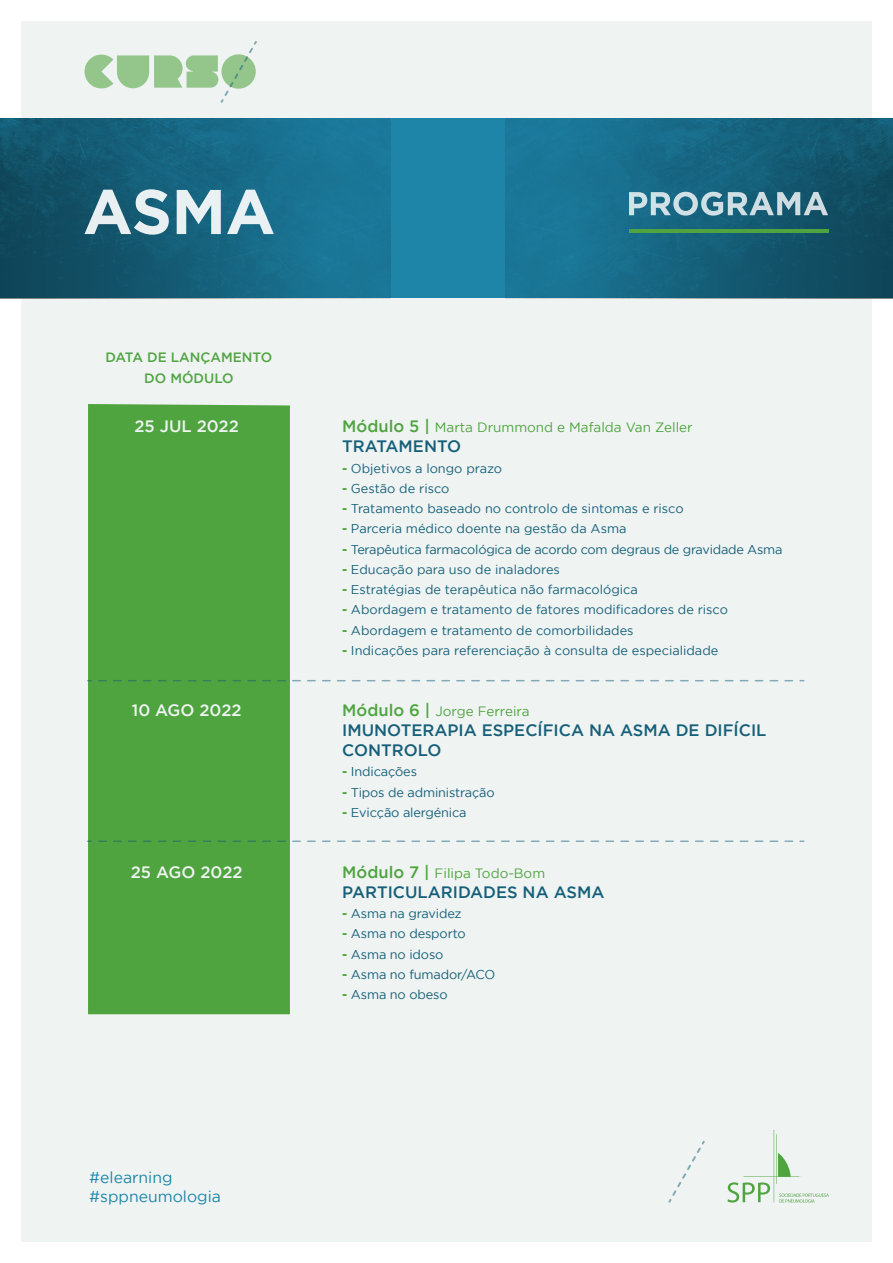
<style>
.page{position:relative;width:893px;height:1263px;background:#fff}
.page>*{position:absolute;margin:0;border:0;box-sizing:border-box;transform-origin:0 0}
.t1{font:500 16.5px/20.2px "Gotham";color:#165f78}
.t2{font:500 16.5px "Gotham";color:#eff4f3}
.t3{font:15.75px/18.9px "Gotham";color:#1e84a8}
.t4{font:13.5px "Gotham";color:#4fa43f}
.t5{font:500 13.5px/21px "Gotham";color:#4fa43f;text-align:center}
.t6{font:12.75px "Gotham";color:#165f78}
.t7{font:12.75px "Gotham";letter-spacing:-.02em;color:#165f78}
.s1{font-weight:500;font-size:16.5px}
.s2{font-weight:700;color:#4fa43f}
</style>
<div class="page">
<div style="left:21px;top:21px;width:851px;height:1221px;background:#eff4f3"></div>
<div style="left:0;top:119px;width:893px;height:179px;background:#1e84a8"></div>
<img style="left:0;top:119px;width:391px;height:179px">
<img style="left:505px;top:119px;width:388px;height:179px">
<svg style="left:84px;top:41px;width:173px;height:62px"></svg>
<svg style="left:668px;top:1141px;width:37px;height:62px"></svg>
<svg style="left:727px;top:1130px;width:102px;height:73px"></svg>
<svg style="left:84px;top:189px;width:85px;height:46px;background:#779fad"></svg>
<svg style="left:177px;top:190px;width:44px;height:44px;background:#9cbdc8"></svg>
<svg style="left:227px;top:190px;width:47px;height:44px;background:#75a7b8"></svg>
<hr style="left:629px;top:229px;width:200px;height:3px;background:#4fa43f">
<svg style="left:629px;top:192px;width:199px;height:24px;background:#6f9dac"></svg>
<div style="left:88px;top:404px;width:202px;height:610px;background:#4fa43f"></div>
<svg style="left:99px;top:680px;width:705px;height:1px"></svg>
<svg style="left:99px;top:840px;width:705px;height:2px"></svg>
<p class="t5" style="left:106px;top:346px;width:168px">DATA DE LANÇAMENTO<br>DO MÓDULO</p>
<p class="t2" style="left:135px;top:417px;width:106px">25 JUL 2022</p>
<p class="t2" style="left:132px;top:700px;width:111px">10 AGO 2022</p>
<p class="t2" style="left:131px;top:862px;width:113px">25 AGO 2022</p>
<p class="t3" style="left:89px;top:1168px;width:133px">#elearning #sppneumologia</p>
<p class="t4" style="left:342px;top:420px;width:352px"><span class="s1">Módulo 5 |</span> Marta Drummond e Mafalda Van Zeller</p>
<p class="t1" style="left:342px;top:436px;width:120px">TRATAMENTO</p>
<p class="t6" style="left:342px;top:461px;width:161px"><span class="s2">-</span> Objetivos a longo prazo</p>
<p class="t6" style="left:342px;top:481px;width:109px"><span class="s2">-</span> Gestão de risco</p>
<p class="t6" style="left:342px;top:501px;width:343px"><span class="s2">-</span> Tratamento baseado no controlo de sintomas e risco</p>
<p class="t6" style="left:342px;top:522px;width:286px"><span class="s2">-</span> Parceria médico doente na gestão da Asma</p>
<p class="t7" style="left:342px;top:542px;width:442px"><span class="s2">-</span> Terapêutica farmacológica de acordo com degraus de gravidade Asma</p>
<p class="t6" style="left:342px;top:562px;width:219px"><span class="s2">-</span> Educação para uso de inaladores</p>
<p class="t6" style="left:342px;top:582px;width:297px"><span class="s2">-</span> Estratégias de terapêutica não farmacológica</p>
<p class="t6" style="left:342px;top:603px;width:387px"><span class="s2">-</span> Abordagem e tratamento de fatores modificadores de risco</p>
<p class="t6" style="left:342px;top:623px;width:293px"><span class="s2">-</span> Abordagem e tratamento de comorbilidades</p>
<p class="t6" style="left:342px;top:643px;width:378px"><span class="s2">-</span> Indicações para referenciação à consulta de especialidade</p>
<p class="t4" style="left:342px;top:703px;width:189px"><span class="s1">Módulo 6 |</span> Jorge Ferreira</p>
<p class="t1" style="left:342px;top:719px;width:426px">IMUNOTERAPIA ESPECÍFICA NA ASMA DE DIFÍCIL<br>CONTROLO</p>
<p class="t6" style="left:342px;top:765px;width:76px"><span class="s2">-</span> Indicações</p>
<p class="t6" style="left:342px;top:785px;width:154px"><span class="s2">-</span> Tipos de administração</p>
<p class="t6" style="left:342px;top:805px;width:126px"><span class="s2">-</span> Evicção alergénica</p>
<p class="t4" style="left:342px;top:865px;width:204px"><span class="s1">Módulo 7 |</span> Filipa Todo-Bom</p>
<p class="t1" style="left:342px;top:881px;width:264px">PARTICULARIDADES NA ASMA</p>
<p class="t6" style="left:342px;top:906px;width:121px"><span class="s2">-</span> Asma na gravidez</p>
<p class="t6" style="left:342px;top:927px;width:125px"><span class="s2">-</span> Asma no desporto</p>
<p class="t6" style="left:342px;top:947px;width:103px"><span class="s2">-</span> Asma no idoso</p>
<p class="t6" style="left:342px;top:967px;width:155px"><span class="s2">-</span> Asma no fumador/ACO</p>
<p class="t6" style="left:342px;top:987px;width:107px"><span class="s2">-</span> Asma no obeso</p>
</div>
